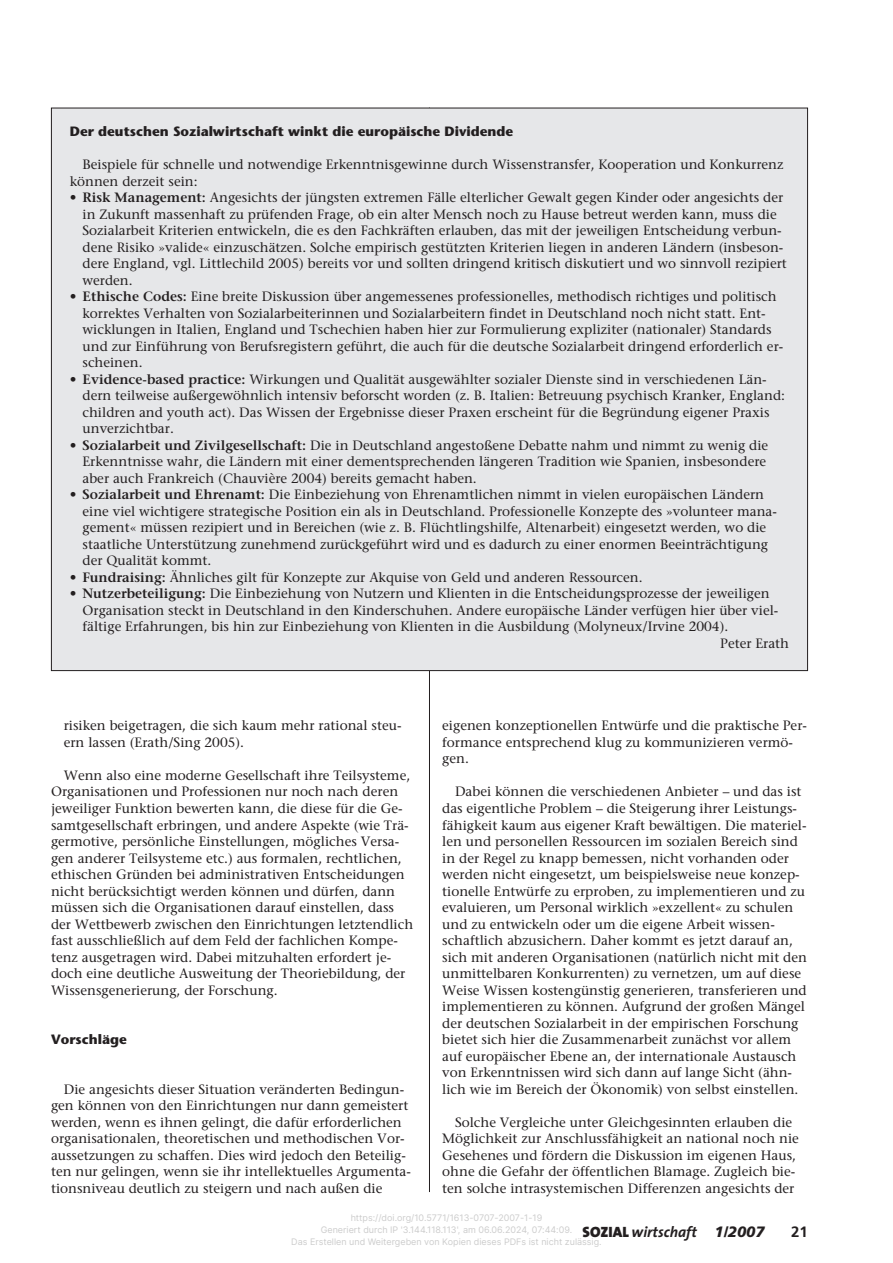
<style>
.page{position:relative;width:893px;height:1263px;background:#fff}
.page>*{position:absolute;margin:0;border:0;box-sizing:border-box;transform-origin:0 0}
.t1{font:italic 700 15px "The Sans";color:#231f20}
.t2{font:700 15px "Frutiger";color:#231f20}
.t3{font:13.5px/16.5px "Stone Serif";color:#231f20}
.t4{font:700 13.5px "Stone Sans";color:#231f20}
.t5{font:9px/12px "Inter";color:#ccc;text-align:center}
.s1{font-weight:600}
.s2{font-family:"The Sans Black Caps";font-weight:400;font-style:normal}
.s3{font-family:"Frutiger";font-weight:900}
</style>
<div class="page">
<hr style="left:429px;top:108px;width:1px;height:1084px;background:#231f20">
<div style="left:51px;top:108px;width:756px;height:563px;background:#e6e7e9"></div>
<p class="t4" style="left:70px;top:126px;width:445px">Der deutschen Sozialwirtschaft winkt die europäische Dividende</p>
<p class="t3" style="left:70px;top:158px;width:715px;text-indent:13px">Beispiele für schnelle und notwendige Erkenntnisgewinne durch Wissenstransfer, Kooperation und Konkurrenz können derzeit sein:</p>
<p class="t3" style="left:83px;top:191px;width:706px;text-indent:-13px">• <span class="s1">Risk Management:</span> Angesichts der jüngsten extremen Fälle elterlicher Gewalt gegen Kinder oder angesichts der in Zukunft massenhaft zu prüfenden Frage, ob ein alter Mensch noch zu Hause betreut werden kann, muss die Sozialarbeit Kriterien entwickeln, die es den Fachkräften erlauben, das mit der jeweiligen Entscheidung verbun&shy;dene Risiko »valide« einzuschätzen. Solche empirisch gestützten Kriterien liegen in anderen Ländern (insbeson&shy;dere England, vgl. Littlechild 2005) bereits vor und sollten dringend kritisch diskutiert und wo sinnvoll rezipiert werden.</p>
<p class="t3" style="left:83px;top:290px;width:702px;text-indent:-13px">• <span class="s1">Ethische Codes:</span> Eine breite Diskussion über angemessenes professionelles, methodisch richtiges und politisch korrektes Verhalten von Sozialarbeiterinnen und Sozialarbeitern findet in Deutschland noch nicht statt. Ent&shy;wicklungen in Italien, England und Tschechien haben hier zur Formulierung expliziter (nationaler) Standards und zur Einführung von Berufsregistern geführt, die auch für die deutsche Sozialarbeit dringend erforderlich er&shy;scheinen.</p>
<p class="t3" style="left:83px;top:372px;width:704px;text-indent:-13px">• <span class="s1">Evidence-based practice:</span> Wirkungen und Qualität ausgewählter sozialer Dienste sind in verschiedenen Län&shy;dern teilweise außergewöhnlich intensiv beforscht worden (z. B. Italien: Betreuung psychisch Kranker, England: children and youth act). Das Wissen der Ergebnisse dieser Praxen erscheint für die Begründung eigener Praxis unverzichtbar.</p>
<p class="t3" style="left:83px;top:438px;width:687px;text-indent:-13px">• <span class="s1">Sozialarbeit und Zivilgesellschaft:</span> Die in Deutschland angestoßene Debatte nahm und nimmt zu wenig die<br>Erkenntnisse wahr, die Ländern mit einer dementsprechenden längeren Tradition wie Spanien, insbesondere aber auch Frankreich (Chauvière 2004) bereits gemacht haben.</p>
<p class="t3" style="left:83px;top:488px;width:696px;text-indent:-13px">• <span class="s1">Sozialarbeit und Ehrenamt:</span> Die Einbeziehung von Ehrenamtlichen nimmt in vielen europäischen Ländern eine viel wichtigere strategische Position ein als in Deutschland. Professionelle Konzepte des »volunteer mana&shy;gement« müssen rezipiert und in Bereichen (wie z. B. Flüchtlingshilfe, Altenarbeit) eingesetzt werden, wo die staatliche Unterstützung zunehmend zurückgeführt wird und es dadurch zu einer enormen Beeinträchtigung der Qualität kommt.</p>
<p class="t3" style="left:70px;top:570px;width:574px">• <span class="s1">Fundraising:</span> Ähnliches gilt für Konzepte zur Akquise von Geld und anderen Ressourcen.</p>
<p class="t3" style="left:70px;top:587px;width:701px">• <span class="s1">Nutzerbeteiligung:</span> Die Einbeziehung von Nutzern und Klienten in die Entscheidungsprozesse der jeweiligen</p>
<p class="t3" style="left:83px;top:603px;width:697px">Organisation steckt in Deutschland in den Kinderschuhen. Andere europäische Länder verfügen hier über viel-</p>
<p class="t3" style="left:83px;top:620px;width:647px">fältige Erfahrungen, bis hin zur Einbeziehung von Klienten in die Ausbildung (Molyneux/Irvine 2004).</p>
<p class="t3" style="left:720px;top:636px;width:70px">Peter Erath</p>
<p class="t3" style="left:64px;top:719px;width:339px">risiken beigetragen, die sich kaum mehr rational steu&shy;ern lassen (Erath/Sing 2005).</p>
<p class="t3" style="left:51px;top:768px;width:364px;text-indent:13px">Wenn also eine moderne Gesellschaft ihre Teilsysteme, Organisationen und Professionen nur noch nach deren jeweiliger Funktion bewerten kann, die diese für die Ge&shy;samtgesellschaft erbringen, und andere Aspekte (wie Trä&shy;germotive, persönliche Einstellungen, mögliches Versa&shy;gen anderer Teilsysteme etc.) aus formalen, rechtlichen, ethischen Gründen bei administrativen Entscheidungen nicht berücksichtigt werden können und dürfen, dann müssen sich die Organisationen darauf einstellen, dass der Wettbewerb zwischen den Einrichtungen letztendlich fast ausschließlich auf dem Feld der fachlichen Kompe&shy;tenz ausgetragen wird. Dabei mitzuhalten erfordert je&shy;doch eine deutliche Ausweitung der Theoriebildung, der Wissensgenerierung, der Forschung.</p>
<p class="t4" style="left:51px;top:1034px;width:77px">Vorschläge</p>
<p class="t3" style="left:51px;top:1082px;width:361px;text-indent:13px">Die angesichts dieser Situation veränderten Bedingun&shy;gen können von den Einrichtungen nur dann gemeistert werden, wenn es ihnen gelingt, die dafür erforderlichen organisationalen, theoretischen und methodischen Vor&shy;aussetzungen zu schaffen. Dies wird jedoch den Beteilig&shy;ten nur gelingen, wenn sie ihr intellektuelles Argumenta&shy;tionsniveau deutlich zu steigern und nach außen die</p>
<p class="t3" style="left:442px;top:719px;width:366px">eigenen konzeptionellen Entwürfe und die praktische Per&shy;formance entsprechend klug zu kommunizieren vermö&shy;gen.</p>
<p class="t3" style="left:442px;top:785px;width:366px;text-indent:13px">Dabei können die verschiedenen Anbieter – und das ist das eigentliche Problem – die Steigerung ihrer Leistungs&shy;fähigkeit kaum aus eigener Kraft bewältigen. Die materiel&shy;len und personellen Ressourcen im sozialen Bereich sind in der Regel zu knapp bemessen, nicht vorhanden oder werden nicht eingesetzt, um beispielsweise neue konzep&shy;tionelle Entwürfe zu erproben, zu implementieren und zu evaluieren, um Personal wirklich »exzellent« zu schulen und zu entwickeln oder um die eigene Arbeit wissen&shy;schaftlich abzusichern. Daher kommt es jetzt darauf an, sich mit anderen Organisationen (natürlich nicht mit den unmittelbaren Konkurrenten) zu vernetzen, um auf diese Weise Wissen kostengünstig generieren, transferieren und implementieren zu können. Aufgrund der großen Mängel der deutschen Sozialarbeit in der empirischen Forschung bietet sich hier die Zusammenarbeit zunächst vor allem auf europäischer Ebene an, der internationale Austausch von Erkenntnissen wird sich dann auf lange Sicht (ähn&shy;lich wie im Bereich der Ökonomik) von selbst einstellen.</p>
<p class="t3" style="left:442px;top:1115px;width:358px;text-align:center">Solche Vergleiche unter Gleichgesinnten erlauben die Möglichkeit zur Anschlussfähigkeit an national noch nie Gesehenes und fördern die Diskussion im eigenen Haus, ohne die Gefahr der öffentlichen Blamage. Zugleich bie&shy;ten solche intrasystemischen Differenzen angesichts der</p>
<p class="t5" style="left:291px;top:1212px;width:312px">https://doi.org/10.5771/1613-0707-2007-1-19<br>Generiert durch IP '3.144.118.113', am 06.06.2024, 07:44:09.<br>Das Erstellen und Weitergeben von Kopien dieses PDFs ist nicht zulässig.</p>
<p class="t1" style="left:583px;top:1226px;width:184px"><span class="s2">SOZIAL</span> wirtschaft <span class="s3">1/2007</span></p>
<p class="t2" style="left:791px;top:1226px;width:18px">21</p>
</div>
